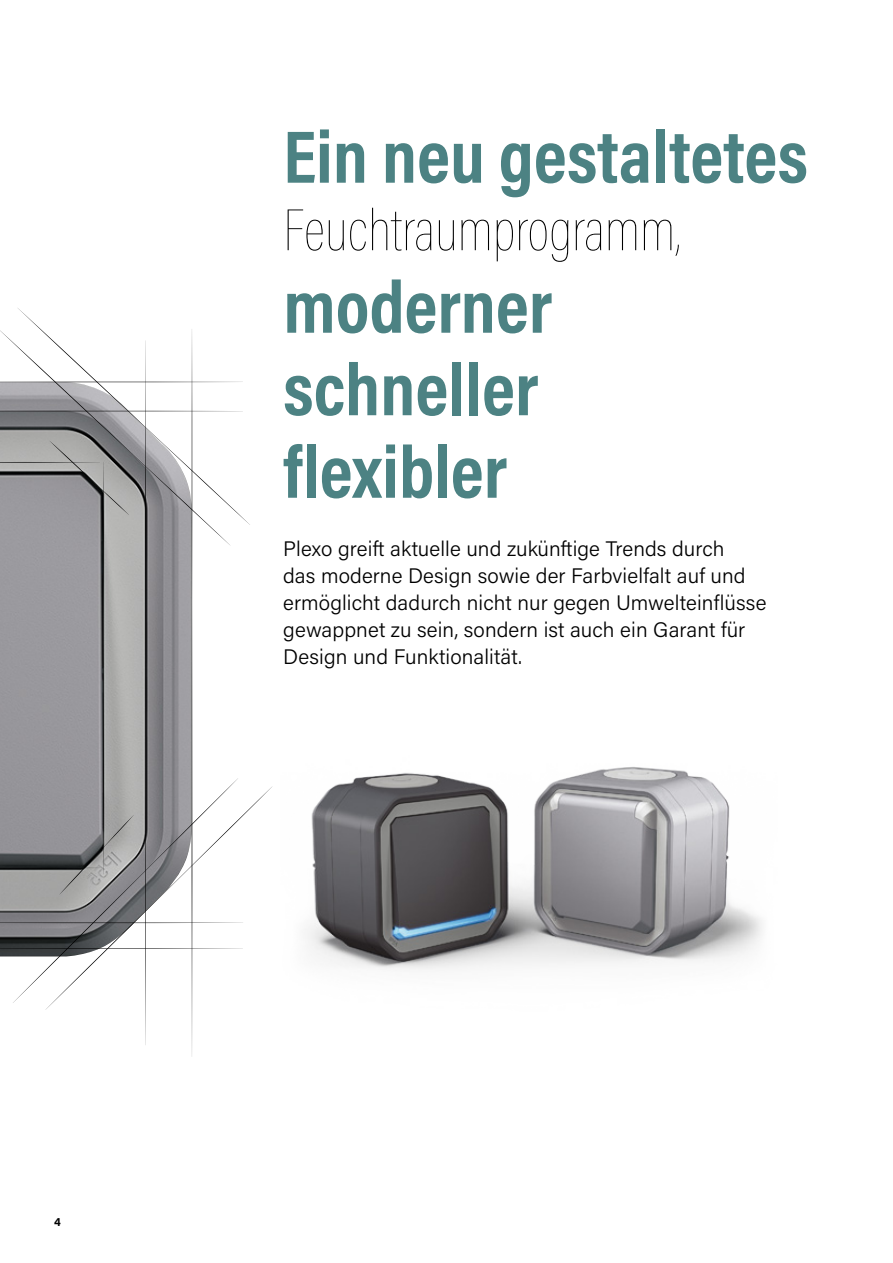
<style>
.page{position:relative;width:893px;height:1263px;background:#fff}
.page>*{position:absolute;margin:0;border:0;box-sizing:border-box;transform-origin:0 0}
.t1{font:700 75px/82.5px "Acumin Pro Cond";color:#4c8283}
.t2{font:100 60px "Acumin Pro Cond";color:#000}
.t3{font:300 21px/27px "Acumin Pro";letter-spacing:.005em;color:#000}
.t4{font:700 12px "Acumin Pro";color:#000}
</style>
<div class="page">
<img style="left:305px;top:767px;width:457px;height:203px">
<svg style="left:0;top:329px;width:243px;height:728px"></svg>
<p class="t4" style="left:54px;top:1213px;width:8px">4</p>
<h1 class="t1" style="left:283px;top:114px;width:526px">Ein neu gestaltetes</h1>
<h2 class="t2" style="left:283px;top:193px;width:400px">Feuchtraumprogramm,</h2>
<h1 class="t1" style="left:283px;top:264px;width:271px">moderner schneller flexibler</h1>
<p class="t3" style="left:283px;top:534px;width:485px">Plexo greift aktuelle und zukünftige Trends durch<br>das moderne Design sowie der Farbvielfalt auf und ermöglicht dadurch nicht nur gegen Umwelteinflüsse gewappnet zu sein, sondern ist auch ein Garant für Design und Funktionalität.</p>
</div>
